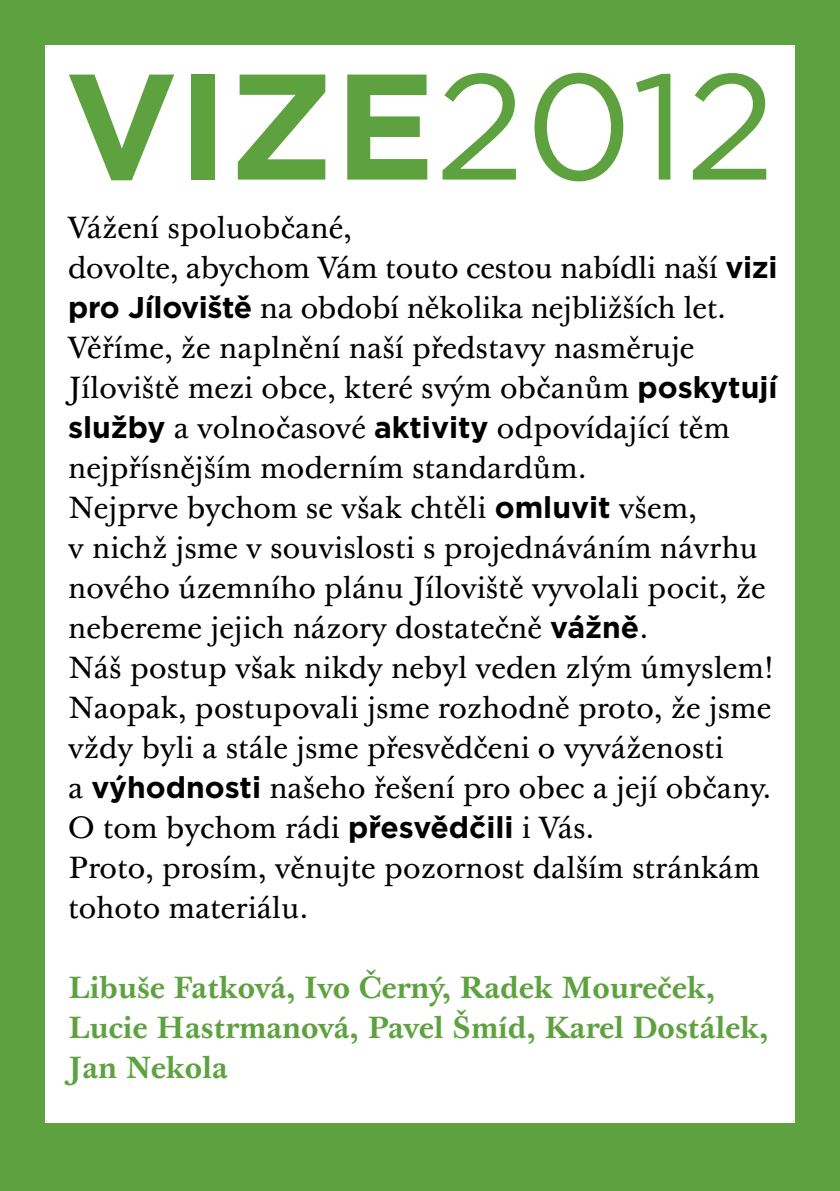
<style>
.page{position:relative;width:840px;height:1191px;background:#fff}
.page>*{position:absolute;margin:0;border:0;box-sizing:border-box;transform-origin:0 0}
.t1{font:700 150px "Gotham Bold CE";color:#5ea240}
.t2{font:30px/40px "Baskerville Ten OT";color:#000}
.t3{font:700 30px/40px "Baskerville Ten OT";color:#5ea240}
.s1{font-family:"Gotham Book CE";font-weight:400}
.s2{font-family:"Gotham Bold CE";font-weight:700}
</style>
<div class="page">
<div style="left:0;top:0;width:839px;height:1191px;background:#5ea240"></div>
<div style="left:45px;top:45px;width:749px;height:1078px;background:#fff"></div>
<h1 class="t1" style="left:65px;top:34px;width:711px">VIZE<span class="s1">2012</span></h1>
<p class="t2" style="left:68px;top:208px;width:710px">Vážení spoluobčané,<br>dovolte, abychom Vám touto cestou nabídli naší <span class="s2">vizi pro Jíloviště</span> na období několika nejbližších let.<br>Věříme, že naplnění naší představy nasměruje Jíloviště mezi obce, které svým občanům <span class="s2">poskytují služby</span> a volnočasové <span class="s2">aktivity</span> odpovídající těm nejpřísnějším moderním standardům.<br>Nejprve bychom se však chtěli <span class="s2">omluvit</span> všem,<br>v nichž jsme v souvislosti s projednáváním návrhu nového územního plánu Jíloviště vyvolali pocit, že nebereme jejich názory dostatečně <span class="s2">vážně</span>.<br>Náš postup však nikdy nebyl veden zlým úmyslem!<br>Naopak, postupovali jsme rozhodně proto, že jsme vždy byli a stále jsme přesvědčeni o vyváženosti<br>a <span class="s2">výhodnosti</span> našeho řešení pro obec a její občany.<br>O tom bychom rádi <span class="s2">přesvědčili</span> i Vás.<br>Proto, prosím, věnujte pozornost dalším stránkám tohoto materiálu.</p>
<p class="t3" style="left:68px;top:969px;width:701px">Libuše Fatková, Ivo Černý, Radek Moureček,<br>Lucie Hastrmanová, Pavel Šmíd, Karel Dostálek,<br>Jan Nekola</p>
</div>
